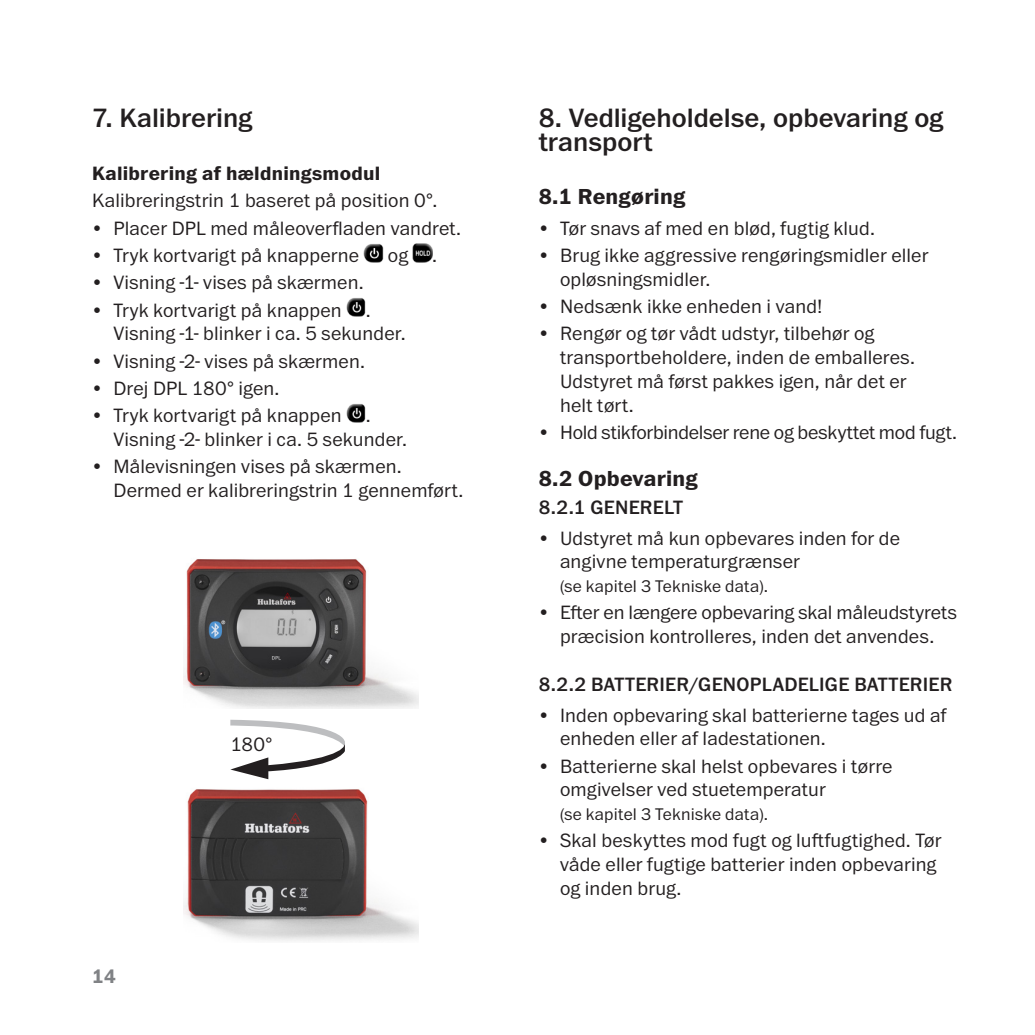
<style>
.page{position:relative;width:1035px;height:1035px;background:#fff}
.page>*{position:absolute;margin:0;border:0;box-sizing:border-box;transform-origin:0 0}
.Head_2{font:500 27.5px/23.8px "Franklin ITC Pro";color:#231f20}
.Head_3{font:700 22.5px "Franklin ITC Pro";letter-spacing:.01em;color:#231f20}
.Body{font:300 20px/23.8px "Franklin ITC Pro";letter-spacing:.01em;color:#231f20}
.Head_4{font:500 20px "Franklin ITC Pro";letter-spacing:.005em;color:#231f20}
.Body-2{font:300 20px "Franklin ITC Pro";letter-spacing:-.01em;color:#231f20}
.Head_3-2{font:700 20px "Franklin ITC Pro";letter-spacing:.015em;color:#231f20}
.Chart{font:300 20px "Franklin ITC Pro";color:#231f20}
.t1{font:700 20px "Franklin ITC Pro";color:#808285}
.t2{font:300 17.5px "Franklin ITC Pro";letter-spacing:.015em;color:#231f20}
</style>
<div class="page">
<img style="left:184px;top:559px;width:234px;height:150px">
<img style="left:184px;top:789px;width:234px;height:152px">
<svg style="left:230px;top:720px;width:115px;height:59px"></svg>
<img style="left:364px;top:244px;width:19px;height:18px">
<img style="left:413px;top:243px;width:19px;height:19px">
<img style="left:346px;top:298px;width:20px;height:19px">
<img style="left:346px;top:404px;width:20px;height:18px">
<p class="Head_2" style="left:92px;top:107px;width:162px">7. Kalibrering</p>
<p class="Head_3-2" style="left:92px;top:162px;width:290px">Kalibrering af hældningsmodul</p>
<p class="Body" style="left:92px;top:189px;width:347px">Kalibreringstrin 1 baseret på position 0°.</p>
<p class="Body" style="left:92px;top:217px;width:370px">• Placer DPL med måleoverfladen vandret.</p>
<p class="Body" style="left:92px;top:244px;width:269px">• Tryk kortvarigt på knapperne</p>
<p class="Body" style="left:388px;top:244px;width:50px">og .</p>
<p class="Body" style="left:92px;top:271px;width:273px">• Visning -1- vises på skærmen.</p>
<p class="Body" style="left:113px;top:299px;width:294px;text-indent:-21px">• Tryk kortvarigt på knappen .<br>Visning -1- blinker i ca. 5 sekunder.</p>
<p class="Body" style="left:92px;top:350px;width:274px">• Visning -2- vises på skærmen.</p>
<p class="Body" style="left:92px;top:377px;width:189px">• Drej DPL 180° igen.</p>
<p class="Body" style="left:113px;top:404px;width:295px;text-indent:-21px">• Tryk kortvarigt på knappen .<br>Visning -2- blinker i ca. 5 sekunder.</p>
<p class="Body" style="left:113px;top:455px;width:351px;text-indent:-21px">• Målevisningen vises på skærmen.<br>Dermed er kalibreringstrin 1 gennemført.</p>
<p class="t1" style="left:92px;top:964px;width:25px">14</p>
<p class="Chart" style="left:230px;top:734px;width:43px">180°</p>
<p class="Head_2" style="left:539px;top:107px;width:406px">8. Vedligeholdelse, opbevaring og transport</p>
<p class="Head_3" style="left:539px;top:183px;width:148px">8.1 Rengøring</p>
<p class="Body" style="left:539px;top:217px;width:338px">• Tør snavs af med en blød, fugtig klud.</p>
<p class="Body" style="left:560px;top:244px;width:370px;text-indent:-21px">• Brug ikke aggressive rengøringsmidler eller opløsningsmidler.</p>
<p class="Body" style="left:539px;top:295px;width:285px">• Nedsænk ikke enheden i vand!</p>
<p class="Body" style="left:560px;top:322px;width:357px;text-indent:-21px">• Rengør og tør vådt udstyr, tilbehør og transportbeholdere, inden de emballeres.<br>Udstyret må først pakkes igen, når det er helt tørt.</p>
<p class="Body-2" style="left:539px;top:422px;width:420px">• Hold stikforbindelser rene og beskyttet mod fugt.</p>
<p class="Head_3" style="left:539px;top:466px;width:160px">8.2 Opbevaring</p>
<p class="Head_4" style="left:539px;top:496px;width:146px">8.2.1 GENERELT</p>
<p class="Body" style="left:560px;top:526px;width:341px;text-indent:-21px">• Udstyret må kun opbevares inden for de angivne temperaturgrænser</p>
<p class="t2" style="left:560px;top:577px;width:210px">(se kapitel 3 Tekniske data).</p>
<p class="Body" style="left:539px;top:601px;width:420px;text-align:center">• Efter en længere opbevaring skal måleudstyrets præcision kontrolleres, inden det anvendes.</p>
<p class="Head_4" style="left:539px;top:673px;width:415px">8.2.2 BATTERIER/GENOPLADELIGE BATTERIER</p>
<p class="Body" style="left:560px;top:703px;width:388px;text-indent:-21px">• Inden opbevaring skal batterierne tages ud af enheden eller af ladestationen.</p>
<p class="Body" style="left:560px;top:754px;width:334px;text-indent:-21px">• Batterierne skal helst opbevares i tørre omgivelser ved stuetemperatur</p>
<p class="t2" style="left:560px;top:805px;width:210px">(se kapitel 3 Tekniske data).</p>
<p class="Body" style="left:560px;top:829px;width:383px;text-indent:-21px">• Skal beskyttes mod fugt og luftfugtighed. Tør våde eller fugtige batterier inden opbevaring og inden brug.</p>
</div>
